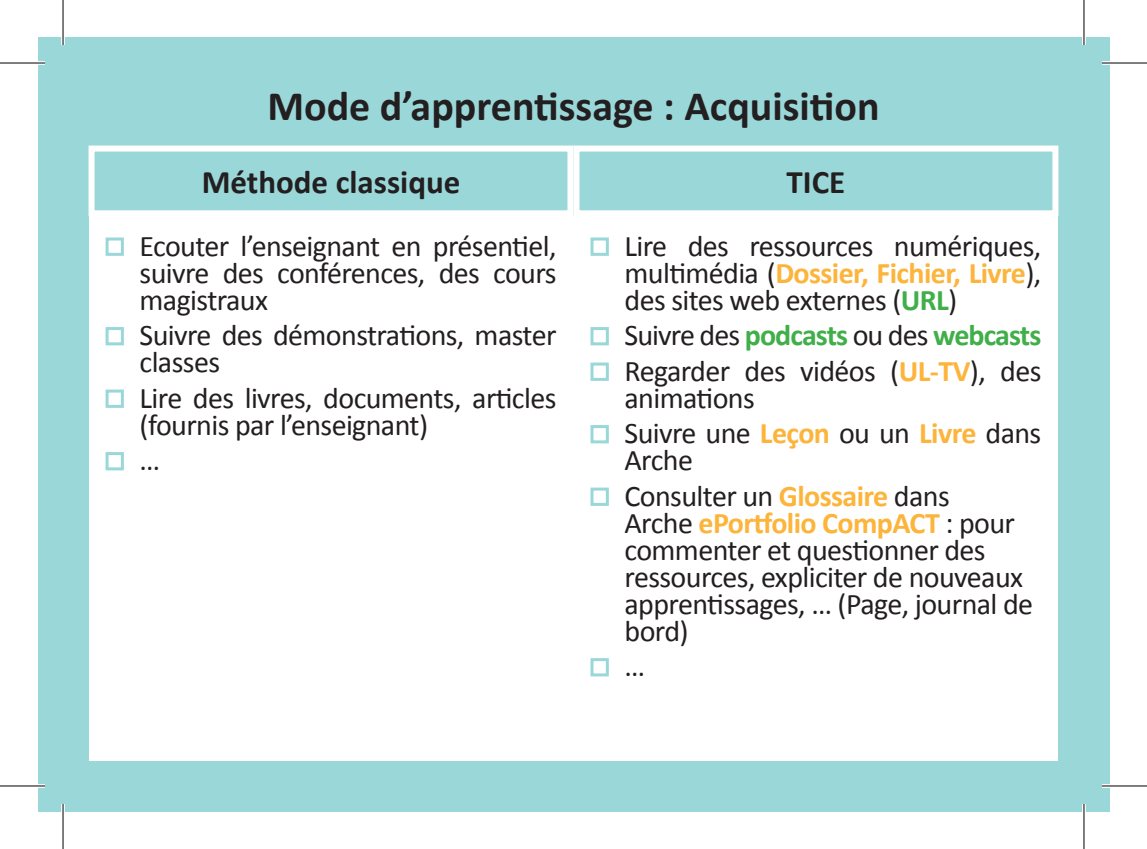
<style>
.page{position:relative;width:1147px;height:849px;background:#fff}
.page>*{position:absolute;margin:0;border:0;box-sizing:border-box;transform-origin:0 0}
.Titre{font:700 42px "Calibri";color:#231f20}
.Titre-2{font:700 33px "Calibri";color:#231f20}
.liste_à_puce{font:30px/27px "Calibri";letter-spacing:-.02em;color:#231f20}
.liste_à_puce-2{font:700 30px "Calibri";letter-spacing:-.03em;color:#40ae49}
.s1{font-weight:700;color:#fcb43b}
.s2{font-weight:700;color:#40ae49}
.s3{font-weight:400;color:#231f20}
</style>
<div class="page">
<div style="left:37px;top:37px;width:1072px;height:774px;background:#9ad7d9"></div>
<div style="left:89px;top:146px;width:484px;height:70px;border:6px solid #fff"></div>
<div style="left:573px;top:146px;width:485px;height:70px;border:6px solid #fff"></div>
<div style="left:89px;top:216px;width:484px;height:544px;background:#fff"></div>
<div style="left:106px;top:237px;width:18px;height:19px;border:3px solid #9ad7d9"></div>
<div style="left:106px;top:327px;width:18px;height:18px;border:3px solid #9ad7d9"></div>
<div style="left:106px;top:389px;width:18px;height:19px;border:3px solid #9ad7d9"></div>
<div style="left:106px;top:452px;width:18px;height:18px;border:3px solid #9ad7d9"></div>
<div style="left:573px;top:216px;width:485px;height:544px;background:#fff"></div>
<div style="left:590px;top:237px;width:19px;height:19px;border:3px solid #9ad7d9"></div>
<div style="left:590px;top:327px;width:19px;height:18px;border:3px solid #9ad7d9"></div>
<div style="left:590px;top:362px;width:19px;height:19px;border:3px solid #9ad7d9"></div>
<div style="left:590px;top:425px;width:19px;height:18px;border:3px solid #9ad7d9"></div>
<div style="left:590px;top:488px;width:19px;height:18px;border:3px solid #9ad7d9"></div>
<div style="left:590px;top:658px;width:19px;height:18px;border:3px solid #9ad7d9"></div>
<hr style="left:0;top:61px;width:45px;height:4px;background:#fff">
<hr style="left:1101px;top:61px;width:45px;height:4px;background:#fff">
<svg style="left:0;top:784px;width:45px;height:4px"></svg>
<svg style="left:1102px;top:784px;width:44px;height:4px"></svg>
<hr style="left:61px;top:0;width:4px;height:45px;background:#fff">
<hr style="left:61px;top:804px;width:4px;height:45px;background:#fff">
<hr style="left:1082px;top:0;width:3px;height:45px;background:#fff">
<hr style="left:1082px;top:804px;width:3px;height:45px;background:#fff">
<hr style="left:0;top:62px;width:45px;height:2px;background:#000">
<hr style="left:1101px;top:62px;width:45px;height:2px;background:#000">
<hr style="left:0;top:785px;width:45px;height:1px;background:#000">
<hr style="left:1101px;top:785px;width:45px;height:1px;background:#000">
<hr style="left:62px;top:0;width:2px;height:45px;background:#000">
<hr style="left:62px;top:804px;width:2px;height:45px;background:#000">
<hr style="left:1083px;top:0;width:1px;height:45px;background:#000">
<hr style="left:1083px;top:804px;width:1px;height:45px;background:#000">
<p class="Titre" style="left:267px;top:76px;width:614px">Mode d’apprentissage : Acquisition</p>
<p class="Titre-2" style="left:202px;top:159px;width:260px">Méthode classique</p>
<p class="Titre-2" style="left:786px;top:159px;width:60px">TICE</p>
<p class="liste_à_puce" style="left:140px;top:231px;width:418px;text-align:justify">Ecouter l’enseignant en présentiel, suivre des conférences, des cours magistraux</p>
<p class="liste_à_puce" style="left:140px;top:320px;width:418px">Suivre des démonstrations, master classes</p>
<p class="liste_à_puce" style="left:140px;top:383px;width:418px">Lire des livres, documents, articles (fournis par l’enseignant)</p>
<p class="liste_à_puce" style="left:140px;top:445px;width:22px">…</p>
<p class="liste_à_puce" style="left:624px;top:231px;width:418px;text-align:justify">Lire des ressources numériques, multimédia (<span class="s1">Dossier, Fichier, Livre</span>), des sites web externes (<span class="s2">URL</span>)</p>
<p class="liste_à_puce-2" style="left:624px;top:314px;width:418px"><span class="s3">Suivre des</span> podcasts <span class="s3">ou des</span> webcasts</p>
<p class="liste_à_puce" style="left:624px;top:356px;width:418px">Regarder des vidéos (<span class="s1">UL-TV</span>), des animations</p>
<p class="liste_à_puce" style="left:624px;top:418px;width:418px">Suivre une <span class="s1">Leçon</span> ou un <span class="s1">Livre</span> dans<br>Arche</p>
<p class="liste_à_puce" style="left:624px;top:481px;width:410px">Consulter un <span class="s1">Glossaire</span> dans<br>Arche <span class="s1">ePortfolio CompACT</span> : pour commenter et questionner des ressources, expliciter de nouveaux apprentissages, … (Page, journal de bord)</p>
<p class="liste_à_puce" style="left:624px;top:651px;width:22px">…</p>
</div>
